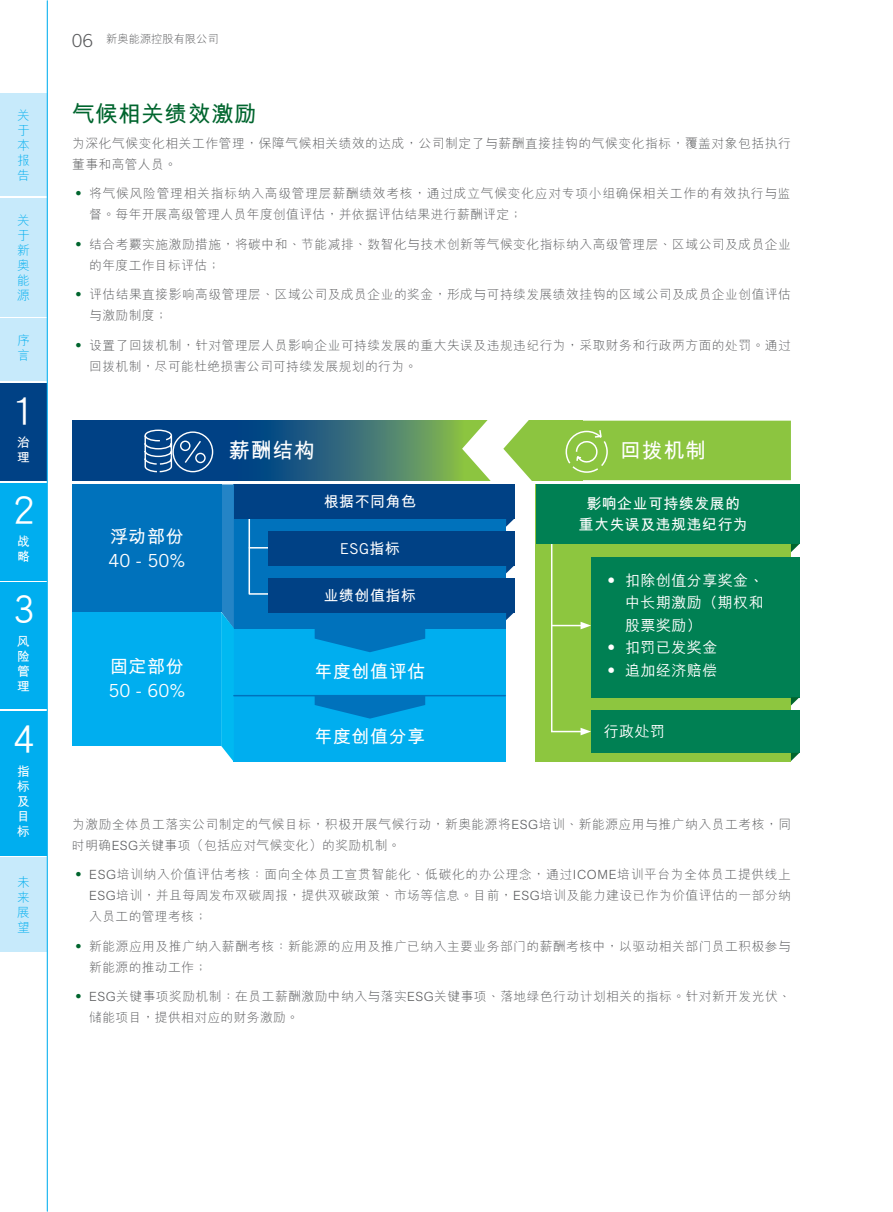
<style>
.page{position:relative;width:893px;height:1212px;background:#fff}
.page>*{position:absolute;margin:0;border:0;box-sizing:border-box;transform-origin:0 0}
.t1{font:37.5px "DF Hei HK W5";color:#fff}
.t2{font:700 22.5px "M Hei HKS";letter-spacing:.03em;color:#00652e}
.t3{font:700 21px "M Hei HKS";letter-spacing:.03em;color:#fff}
.t4{font:700 18px "M Hei HKS";letter-spacing:.03em;color:#fff}
.t5{font:18px "Trade Gothic LT Std";color:#fff}
.t6{font:500 15px/22.5px "M Hei HKS";letter-spacing:.03em;color:#fff;text-align:justify}
.t7{font:700 15px/21px "M Hei HKS";letter-spacing:.03em;color:#fff;text-align:center}
.t8{font:15px "Trade Gothic LT Std";color:#fff}
.t9{font:300 12.75px/21px "M Hei HKS";letter-spacing:.04em;color:#58595b}
.t10{font:300 12.75px/21px "M Hei HKS";letter-spacing:.06em;color:#58595b}
.t11{font:300 12.75px/15px "M Hei HKS";color:#00aeef;text-align:justify}
.t12{font:700 12.75px/15px "M Hei HKS";color:#fff}
.t13{font:300 11.25px "M Hei HKS";color:#58595b}
.s1{font-family:"Trade Gothic LT Std";font-size:18px}
.s2{color:#00652e}
.s3{font-family:"M Hei HKS";font-weight:700}
</style>
<div class="page">
<div style="left:0;top:857px;width:47px;height:95px;background:#c7eafb"></div>
<div style="left:0;top:198px;width:47px;height:118px;background:#c7eafb"></div>
<div style="left:0;top:93px;width:47px;height:103px;background:#c7eafb"></div>
<div style="left:0;top:318px;width:47px;height:63px;background:#c7eafb"></div>
<div style="left:0;top:383px;width:47px;height:97px;background:#004185"></div>
<div style="left:0;top:483px;width:47px;height:97px;background:#00aeef"></div>
<div style="left:0;top:583px;width:47px;height:126px;background:#00aeef"></div>
<div style="left:0;top:711px;width:47px;height:144px;background:#00aeef"></div>
<hr style="left:47px;top:1px;width:1px;height:1210px;background:#00aeef">
<div style="left:234px;top:615px;width:272px;height:147px;background:#00aeef"></div>
<svg style="left:72px;top:421px;width:390px;height:59px;background:#266179"></svg>
<svg style="left:506px;top:518px;width:8px;height:9px"></svg>
<svg style="left:506px;top:565px;width:8px;height:8px"></svg>
<svg style="left:506px;top:612px;width:8px;height:8px"></svg>
<div style="left:234px;top:484px;width:272px;height:145px;background:#0072bc"></div>
<svg style="left:315px;top:629px;width:110px;height:23px"></svg>
<div style="left:72px;top:612px;width:149px;height:134px;background:#00aeef"></div>
<svg style="left:221px;top:484px;width:13px;height:278px;background:#1aa2dd"></svg>
<div style="left:536px;top:484px;width:255px;height:278px;background:#8dc63f"></div>
<div style="left:72px;top:484px;width:150px;height:128px;background:#0072bc"></div>
<svg style="left:248px;top:518px;width:21px;height:77px"></svg>
<svg style="left:551px;top:544px;width:40px;height:191px"></svg>
<div style="left:234px;top:484px;width:280px;height:34px;background:#004185"></div>
<div style="left:536px;top:484px;width:263px;height:60px;background:#008053"></div>
<div style="left:268px;top:531px;width:246px;height:34px;background:#004185"></div>
<div style="left:591px;top:557px;width:208px;height:140px;background:#008053"></div>
<div style="left:268px;top:578px;width:246px;height:34px;background:#004185"></div>
<div style="left:591px;top:710px;width:208px;height:43px;background:#008053"></div>
<hr style="left:234px;top:695px;width:271px;height:1px;background:#0072bc">
<svg style="left:791px;top:544px;width:8px;height:8px"></svg>
<svg style="left:791px;top:697px;width:8px;height:8px"></svg>
<svg style="left:791px;top:753px;width:8px;height:8px"></svg>
<svg style="left:315px;top:696px;width:110px;height:22px"></svg>
<svg style="left:144px;top:429px;width:70px;height:44px;background:#31669c"></svg>
<svg style="left:462px;top:420px;width:329px;height:65px"></svg>
<p class="t11" style="left:17px;top:107px;width:14px">關於本報告</p>
<p class="t11" style="left:17px;top:212px;width:14px">關於新奧能源</p>
<p class="t11" style="left:17px;top:332px;width:14px">序言</p>
<h1 class="t1" style="left:13px;top:391px;width:23px">1</h1>
<p class="t12" style="left:17px;top:434px;width:14px">治理</p>
<h1 class="t1" style="left:13px;top:490px;width:23px">2</h1>
<p class="t12" style="left:17px;top:533px;width:14px">戰略</p>
<h1 class="t1" style="left:13px;top:589px;width:23px">3</h1>
<p class="t12" style="left:17px;top:633px;width:14px;text-align:justify">風險管理</p>
<h1 class="t1" style="left:13px;top:719px;width:23px">4</h1>
<p class="t12" style="left:17px;top:762px;width:14px;text-align:justify">指標及目標</p>
<p class="t11" style="left:17px;top:874px;width:14px">未來展望</p>
<p class="t13" style="left:72px;top:31px;width:148px"><span class="s1">06</span> 新奧能源控股有限公司</p>
<h2 class="t2" style="left:72px;top:98px;width:186px">氣候相關績效激勵</h2>
<p class="t9" style="left:72px;top:132px;width:720px">為深化氣候變化相關工作管理，保障氣候相關績效的達成，公司制定了與薪酬直接掛鈎的氣候變化指標，覆蓋對象包括執行董事和高管人員。</p>
<p class="t10" style="left:89px;top:182px;width:703px;text-indent:-17px"><span class="s2">•</span> 將氣候風險管理相關指標納入高級管理層薪酬績效考核，通過成立氣候變化應對專項小組確保相關工作的有效執行與監督。每年開展高級管理人員年度創值評估，並依據評估結果進行薪酬評定；</p>
<p class="t9" style="left:89px;top:233px;width:703px;text-indent:-17px"><span class="s2">•</span> 結合考覈實施激勵措施，將碳中和、節能減排、數智化與技術創新等氣候變化指標納入高級管理層、區域公司及成員企業的年度工作目標評估；</p>
<p class="t9" style="left:89px;top:284px;width:703px;text-indent:-17px"><span class="s2">•</span> 評估結果直接影響高級管理層、區域公司及成員企業的獎金，形成與可持續發展績效掛鈎的區域公司及成員企業創值評估與激勵制度；</p>
<p class="t9" style="left:89px;top:334px;width:703px;text-indent:-17px"><span class="s2">•</span> 設置了回撥機制，針對管理層人員影響企業可持續發展的重大失誤及違規違紀行為，採取財務和行政兩方面的處罰。通過回撥機制，盡可能杜絕損害公司可持續發展規劃的行為。</p>
<h3 class="t4" style="left:110px;top:523px;width:75px">浮動部份</h3>
<h3 class="t5" style="left:108px;top:549px;width:78px">40 - 50%</h3>
<h3 class="t4" style="left:110px;top:654px;width:75px">固定部份</h3>
<h3 class="t5" style="left:108px;top:680px;width:78px">50 - 60%</h3>
<h3 class="t3" style="left:229px;top:435px;width:87px">薪酬結構</h3>
<h3 class="t3" style="left:620px;top:435px;width:87px">回撥機制</h3>
<p class="t7" style="left:324px;top:489px;width:94px">根據不同角色</p>
<p class="t8" style="left:340px;top:539px;width:62px">ESG<span class="s3">指標</span></p>
<p class="t7" style="left:324px;top:583px;width:94px">業績創值指標</p>
<h3 class="t4" style="left:315px;top:659px;width:112px">年度創值評估</h3>
<h3 class="t4" style="left:315px;top:723px;width:112px">年度創值分享</h3>
<p class="t7" style="left:579px;top:492px;width:171px">影響企業可持續發展的重大失誤及違規違紀行為</p>
<p class="t6" style="left:625px;top:568px;width:140px;text-indent:-21px">• 扣除創值分享獎金、中長期激勵（期權和股票獎勵）</p>
<p class="t6" style="left:604px;top:635px;width:115px">• 扣罰已發獎金</p>
<p class="t6" style="left:604px;top:658px;width:115px">• 追加經濟賠償</p>
<p class="t6" style="left:604px;top:719px;width:63px">行政處罰</p>
<p class="t9" style="left:72px;top:813px;width:720px">為激勵全體員工落實公司制定的氣候目標，積極開展氣候行動，新奧能源將ESG培訓、新能源應用與推廣納入員工考核，同時明確ESG關鍵事項（包括應對氣候變化）的獎勵機制。</p>
<p class="t9" style="left:89px;top:864px;width:703px;text-align:justify;text-indent:-17px"><span class="s2">•</span> ESG培訓納入價值評估考核：面向全體員工宣貫智能化、低碳化的辦公理念，通過ICOME培訓平台為全體員工提供線上ESG培訓，並且每周發佈雙碳周報，提供雙碳政策、市場等信息。目前，ESG培訓及能力建設已作為價值評估的一部分納入員工的管理考核；</p>
<p class="t9" style="left:89px;top:935px;width:703px;text-indent:-17px"><span class="s2">•</span> 新能源應用及推廣納入薪酬考核：新能源的應用及推廣已納入主要業務部門的薪酬考核中，以驅動相關部門員工積極參與新能源的推動工作；</p>
<p class="t9" style="left:89px;top:986px;width:703px;text-indent:-17px"><span class="s2">•</span> ESG關鍵事項獎勵機制：在員工薪酬激勵中納入與落實ESG關鍵事項、落地綠色行動計劃相關的指標。針對新開發光伏、儲能項目，提供相對應的財務激勵。</p>
</div>
